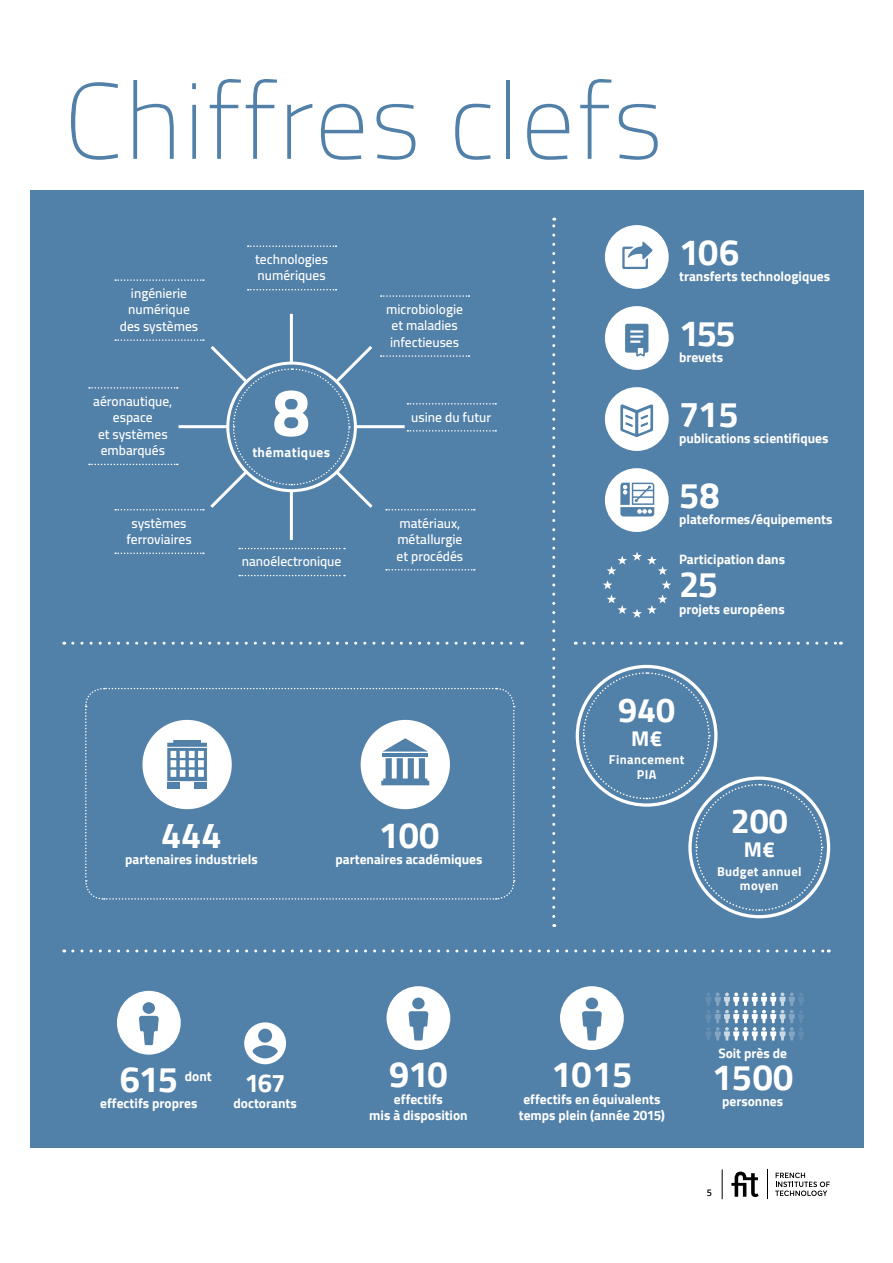
<style>
.page{position:relative;width:893px;height:1263px;background:#fff}
.page>*{position:absolute;margin:0;border:0;box-sizing:border-box;transform-origin:0 0}
.t1{font:200 108px "Cairo";letter-spacing:.02em;color:#5180a8}
.t2{font:700 67.5px "Cairo";color:#fff}
.t3{font:700 36px "Cairo";letter-spacing:-.01em;color:#fff}
.t4{font:700 34.05px "Cairo";color:#fff}
.t5{font:700 25.5px "Cairo";color:#fff}
.t6{font:700 21.3px "Cairo";color:#fff}
.t7{font:700 13.5px/16.2px "Cairo";color:#fff;text-align:center}
.t8{font:600 13.5px/16.5px "Cairo";color:#fff}
.t9{font:700 13.5px "Cairo";letter-spacing:.03em;color:#fff}
.t10{font:700 12.75px/15.3px "Cairo";letter-spacing:.03em;color:#fff;text-align:center}
.t11{font:600 9px "Open Sans";color:#000}
</style>
<div class="page">
<svg style="left:731px;top:1171px;width:28px;height:26px"></svg>
<hr style="left:767px;top:1169px;width:1px;height:30px;background:#000">
<svg style="left:775px;top:1172px;width:55px;height:24px"></svg>
<hr style="left:722px;top:1169px;width:1px;height:30px;background:#000">
<div style="left:30px;top:190px;width:833px;height:958px;background:#5180a8"></div>
<svg style="left:73px;top:642px;width:449px;height:3px"></svg>
<svg style="left:584px;top:642px;width:257px;height:3px"></svg>
<svg style="left:73px;top:949px;width:756px;height:3px"></svg>
<svg style="left:552px;top:218px;width:3px;height:698px"></svg>
<hr style="left:290px;top:314px;width:3px;height:226px;background:#fff">
<svg style="left:248px;top:245px;width:88px;height:2px"></svg>
<svg style="left:248px;top:289px;width:88px;height:1px"></svg>
<svg style="left:239px;top:548px;width:106px;height:1px"></svg>
<svg style="left:239px;top:575px;width:106px;height:1px"></svg>
<svg style="left:381px;top:295px;width:88px;height:2px"></svg>
<svg style="left:386px;top:569px;width:89px;height:1px"></svg>
<svg style="left:115px;top:279px;width:89px;height:2px"></svg>
<svg style="left:115px;top:552px;width:89px;height:2px"></svg>
<svg style="left:89px;top:339px;width:407px;height:172px"></svg>
<svg style="left:603px;top:552px;width:68px;height:66px"></svg>
<svg style="left:85px;top:687px;width:430px;height:213px"></svg>
<div style="left:605px;top:468px;width:64px;height:64px;background:#fff;border-radius:50%"></div>
<svg style="left:620px;top:483px;width:34px;height:33px"></svg>
<div style="left:605px;top:387px;width:64px;height:64px;background:#fff;border-radius:50%"></div>
<svg style="left:620px;top:404px;width:33px;height:33px"></svg>
<div style="left:605px;top:306px;width:64px;height:64px;background:#fff;border-radius:50%"></div>
<svg style="left:625px;top:324px;width:23px;height:32px"></svg>
<div style="left:605px;top:225px;width:64px;height:64px;background:#fff;border-radius:50%"></div>
<svg style="left:622px;top:241px;width:31px;height:29px"></svg>
<svg style="left:582px;top:671px;width:241px;height:241px"></svg>
<div style="left:387px;top:986px;width:63px;height:64px;background:#fff;border-radius:50%"></div>
<svg style="left:409px;top:1011px;width:19px;height:29px"></svg>
<div style="left:412px;top:997px;width:13px;height:12px;background:#5180a8;border-radius:50%"></div>
<svg style="left:706px;top:992px;width:98px;height:48px"></svg>
<div style="left:117px;top:991px;width:64px;height:63px;background:#fff;border-radius:50%"></div>
<svg style="left:139px;top:1016px;width:20px;height:29px"></svg>
<div style="left:143px;top:1002px;width:12px;height:12px;background:#5180a8;border-radius:50%"></div>
<svg style="left:244px;top:1022px;width:42px;height:42px"></svg>
<div style="left:560px;top:986px;width:64px;height:64px;background:#fff;border-radius:50%"></div>
<svg style="left:582px;top:1011px;width:20px;height:29px"></svg>
<div style="left:586px;top:997px;width:12px;height:12px;background:#5180a8;border-radius:50%"></div>
<h1 class="t1" style="left:64px;top:58px;width:601px">Chiffres clefs</h1>
<p class="t8" style="left:120px;top:285px;width:80px;text-align:center">ingénierie numérique des systèmes</p>
<p class="t8" style="left:93px;top:393px;width:81px;text-align:center">aéronautique, espace<br>et systèmes embarqués</p>
<p class="t8" style="left:126px;top:515px;width:67px;text-align:center">systèmes ferroviaires</p>
<p class="t8" style="left:255px;top:251px;width:74px">technologies numériques</p>
<h2 class="t2" style="left:272px;top:373px;width:39px">8</h2>
<p class="t9" style="left:252px;top:444px;width:79px">thématiques</p>
<p class="t8" style="left:242px;top:553px;width:101px">nanoélectronique</p>
<p class="t8" style="left:386px;top:301px;width:78px">microbiologie et maladies infectieuses</p>
<p class="t8" style="left:411px;top:409px;width:81px">usine du futur</p>
<p class="t8" style="left:397px;top:515px;width:68px">matériaux, métallurgie et procédés</p>
<h3 class="t3" style="left:679px;top:231px;width:62px">106</h3>
<p class="t7" style="left:679px;top:268px;width:152px">transferts technologiques</p>
<h3 class="t3" style="left:679px;top:312px;width:58px">155</h3>
<p class="t7" style="left:679px;top:349px;width:45px">brevets</p>
<h3 class="t3" style="left:679px;top:393px;width:61px">715</h3>
<p class="t7" style="left:679px;top:430px;width:151px">publications scientifiques</p>
<h3 class="t3" style="left:679px;top:474px;width:42px">58</h3>
<p class="t7" style="left:679px;top:511px;width:155px">plateformes/équipements</p>
<p class="t7" style="left:679px;top:552px;width:107px">Participation dans</p>
<h3 class="t3" style="left:679px;top:564px;width:40px">25</h3>
<p class="t7" style="left:679px;top:601px;width:107px">projets européens</p>
<h3 class="t3" style="left:161px;top:815px;width:62px">444</h3>
<p class="t7" style="left:125px;top:851px;width:134px">partenaires industriels</p>
<h3 class="t3" style="left:379px;top:815px;width:62px">100</h3>
<p class="t7" style="left:335px;top:851px;width:149px">partenaires académiques</p>
<h3 class="t4" style="left:618px;top:690px;width:59px">940</h3>
<h3 class="t6" style="left:631px;top:726px;width:32px">M€</h3>
<p class="t10" style="left:609px;top:752px;width:77px">Financement<br>PIA</p>
<h3 class="t4" style="left:731px;top:802px;width:59px">200</h3>
<h3 class="t6" style="left:744px;top:837px;width:32px">M€</h3>
<p class="t10" style="left:717px;top:864px;width:86px;line-height:14.1px">Budget annuel moyen</p>
<h3 class="t3" style="left:120px;top:1058px;width:60px">615</h3>
<p class="t7" style="left:100px;top:1095px;width:99px">effectifs propres</p>
<p class="t7" style="left:185px;top:1068px;width:28px">dont</p>
<h3 class="t5" style="left:245px;top:1068px;width:42px">167</h3>
<p class="t7" style="left:233px;top:1095px;width:65px">doctorants</p>
<h3 class="t3" style="left:389px;top:1054px;width:60px">910</h3>
<p class="t7" style="left:369px;top:1091px;width:100px">effectifs<br>mis à disposition</p>
<h3 class="t3" style="left:552px;top:1054px;width:82px">1015</h3>
<p class="t7" style="left:519px;top:1091px;width:148px">effectifs en équivalents temps plein (année 2015)</p>
<p class="t7" style="left:718px;top:1045px;width:70px">Soit près de</p>
<h3 class="t3" style="left:712px;top:1056px;width:82px">1500</h3>
<p class="t7" style="left:722px;top:1093px;width:62px">personnes</p>
<p class="t11" style="left:707px;top:1186px;width:7px">5</p>
</div>
